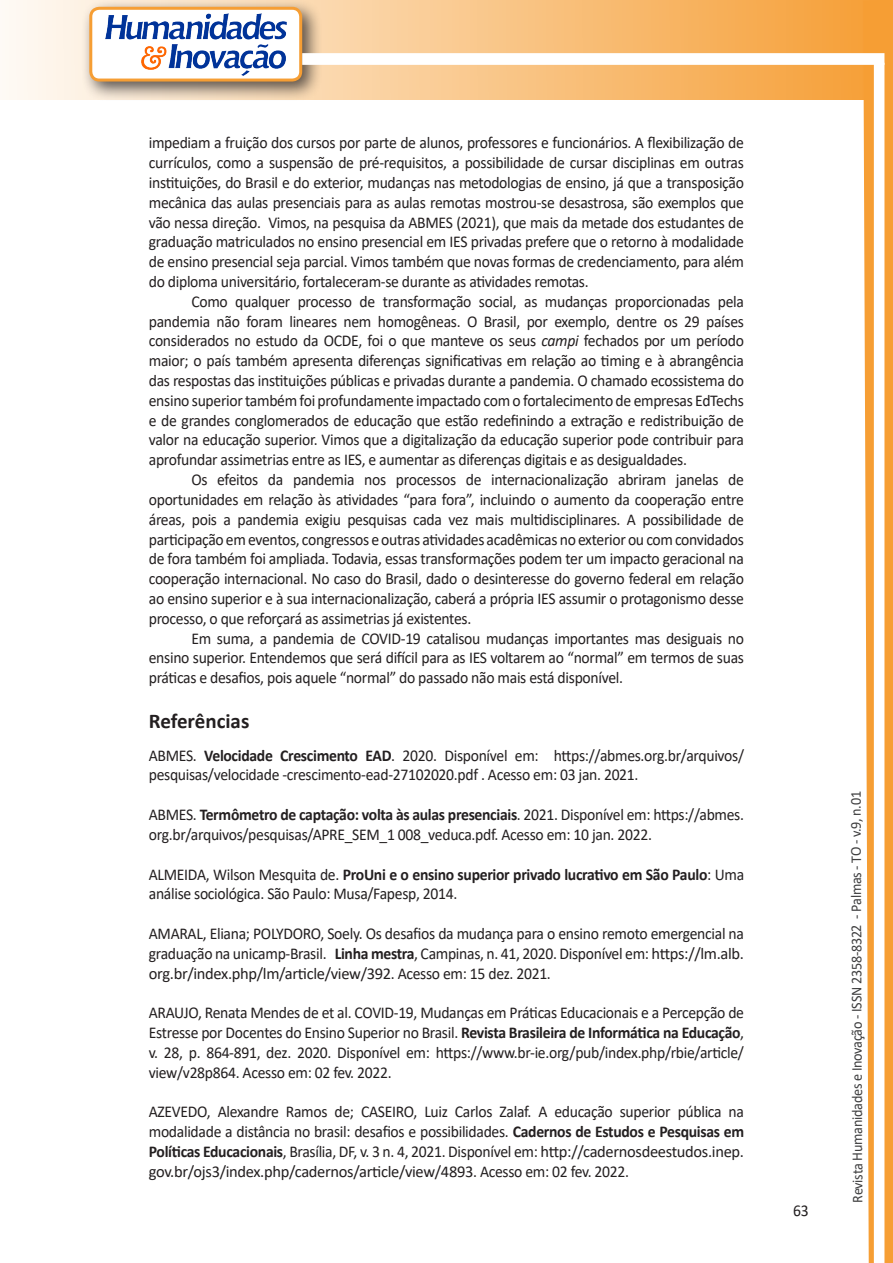
<style>
.page{position:relative;width:893px;height:1263px;background:#fff}
.page>*{position:absolute;margin:0;border:0;box-sizing:border-box;transform-origin:0 0}
.Titulo_2{font:700 21px "Calibri";color:#231f20}
.texto{font:16.5px/19.8px "Calibri";letter-spacing:-.02em;color:#231f20;text-align:justify;scale:.95 1}
.t1{font:15px "Calibri";letter-spacing:-.025em;color:#3e3e3f;scale:.95 1}
.s1{font-style:italic}
.s2{font-weight:700}
</style>
<div class="page">
<svg style="left:5px;top:0;width:858px;height:100px;background:#f9c484"></svg>
<div style="left:81px;top:0;width:241px;height:102px;background:#231f20;opacity:.75"></div>
<div style="left:91px;top:8px;width:210px;height:72px;background:#fff;border-radius:9px"></div>
<div style="left:89px;top:7px;width:213px;height:75px;border:3px solid #f69e34;border-radius:9px"></div>
<div style="left:302px;top:53px;width:582px;height:12px;background:#fff;border:2px solid #fff"></div>
<svg style="left:863px;top:0;width:30px;height:1263px"></svg>
<img style="left:105px;top:13px;width:181px;height:62px">
<p class="texto" style="left:149px;top:133px;width:628px">impediam a fruição dos cursos por parte de alunos, professores e funcionários. A flexibilização de currículos, como a suspensão de pré-requisitos, a possibilidade de cursar disciplinas em outras instituições, do Brasil e do exterior, mudanças nas metodologias de ensino, já que a transposição mecânica das aulas presenciais para as aulas remotas mostrou-se desastrosa, são exemplos que vão nessa direção. Vimos, na pesquisa da ABMES (2021), que mais da metade dos estudantes de graduação matriculados no ensino presencial em IES privadas prefere que o retorno à modalidade de ensino presencial seja parcial. Vimos também que novas formas de credenciamento, para além do diploma universitário, fortaleceram-se durante as atividades remotas.</p>
<p class="texto" style="left:149px;top:291px;width:628px;text-indent:43px">Como qualquer processo de transformação social, as mudanças proporcionadas pela pandemia não foram lineares nem homogêneas. O Brasil, por exemplo, dentre os 29 países considerados no estudo da OCDE, foi o que manteve os seus <span class="s1">campi</span> fechados por um período maior; o país também apresenta diferenças significativas em relação ao timing e à abrangência das respostas das instituições públicas e privadas durante a pandemia. O chamado ecossistema do ensino superior também foi profundamente impactado com o fortalecimento de empresas EdTechs e de grandes conglomerados de educação que estão redefinindo a extração e redistribuição de valor na educação superior. Vimos que a digitalização da educação superior pode contribuir para aprofundar assimetrias entre as IES, e aumentar as diferenças digitais e as desigualdades.</p>
<p class="texto" style="left:149px;top:469px;width:628px;text-indent:43px">Os efeitos da pandemia nos processos de internacionalização abriram janelas de oportunidades em relação às atividades “para fora”, incluindo o aumento da cooperação entre áreas, pois a pandemia exigiu pesquisas cada vez mais multidisciplinares. A possibilidade de participação em eventos, congressos e outras atividades acadêmicas no exterior ou com convidados de fora também foi ampliada. Todavia, essas transformações podem ter um impacto geracional na cooperação internacional. No caso do Brasil, dado o desinteresse do governo federal em relação ao ensino superior e à sua internacionalização, caberá a própria IES assumir o protagonismo desse processo, o que reforçará as assimetrias já existentes.</p>
<p class="texto" style="left:149px;top:628px;width:628px;text-indent:43px">Em suma, a pandemia de COVID-19 catalisou mudanças importantes mas desiguais no ensino superior. Entendemos que será difícil para as IES voltarem ao “normal” em termos de suas práticas e desafios, pois aquele “normal” do passado não mais está disponível.</p>
<p class="Titulo_2" style="left:149px;top:706px;width:102px">Referências</p>
<p class="texto" style="left:149px;top:745px;width:628px">ABMES. <span class="s2">Velocidade Crescimento EAD</span>. 2020. Disponível em: https://abmes.org.br/arquivos/ pesquisas/velocidade -crescimento-ead-27102020.pdf . Acesso em: 03 jan. 2021.</p>
<p class="texto" style="left:149px;top:804px;width:628px">ABMES. <span class="s2">Termômetro de captação: volta às aulas presenciais</span>. 2021. Disponível em: https://abmes. org.br/arquivos/pesquisas/APRE_SEM_1 008_veduca.pdf. Acesso em: 10 jan. 2022.</p>
<p class="texto" style="left:149px;top:864px;width:628px">ALMEIDA, Wilson Mesquita de. <span class="s2">ProUni e o ensino superior privado lucrativo em São Paulo</span>: Uma análise sociológica. São Paulo: Musa/Fapesp, 2014.</p>
<p class="texto" style="left:149px;top:923px;width:628px">AMARAL, Eliana; POLYDORO, Soely. Os desafios da mudança para o ensino remoto emergencial na graduação na unicamp-Brasil. <span class="s2">Linha mestra</span>, Campinas, n. 41, 2020. Disponível em: https://lm.alb. org.br/index.php/lm/article/view/392. Acesso em: 15 dez. 2021.</p>
<p class="texto" style="left:149px;top:1002px;width:628px">ARAUJO, Renata Mendes de et al. COVID-19, Mudanças em Práticas Educacionais e a Percepção de Estresse por Docentes do Ensino Superior no Brasil. <span class="s2">Revista Brasileira de Informática na Educação</span>, v. 28, p. 864-891, dez. 2020. Disponível em: https://www.br-ie.org/pub/index.php/rbie/article/ view/v28p864. Acesso em: 02 fev. 2022.</p>
<p class="texto" style="left:149px;top:1101px;width:628px">AZEVEDO, Alexandre Ramos de; CASEIRO, Luiz Carlos Zalaf. A educação superior pública na modalidade a distância no brasil: desafios e possibilidades. <span class="s2">Cadernos de Estudos e Pesquisas em Políticas Educacionais</span>, Brasília, DF, v. 3 n. 4, 2021. Disponível em: http://cadernosdeestudos.inep. gov.br/ojs3/index.php/cadernos/article/view/4893. Acesso em: 02 fev. 2022.</p>
<p class="texto" style="left:793px;top:1200px;width:18px">63</p>
<p class="t1" style="left:846px;top:1203px;width:435px;rotate:-90deg">Revista Humanidades e Inovação - ISSN 2358-8322 - Palmas - TO - v.9, n.01</p>
</div>
